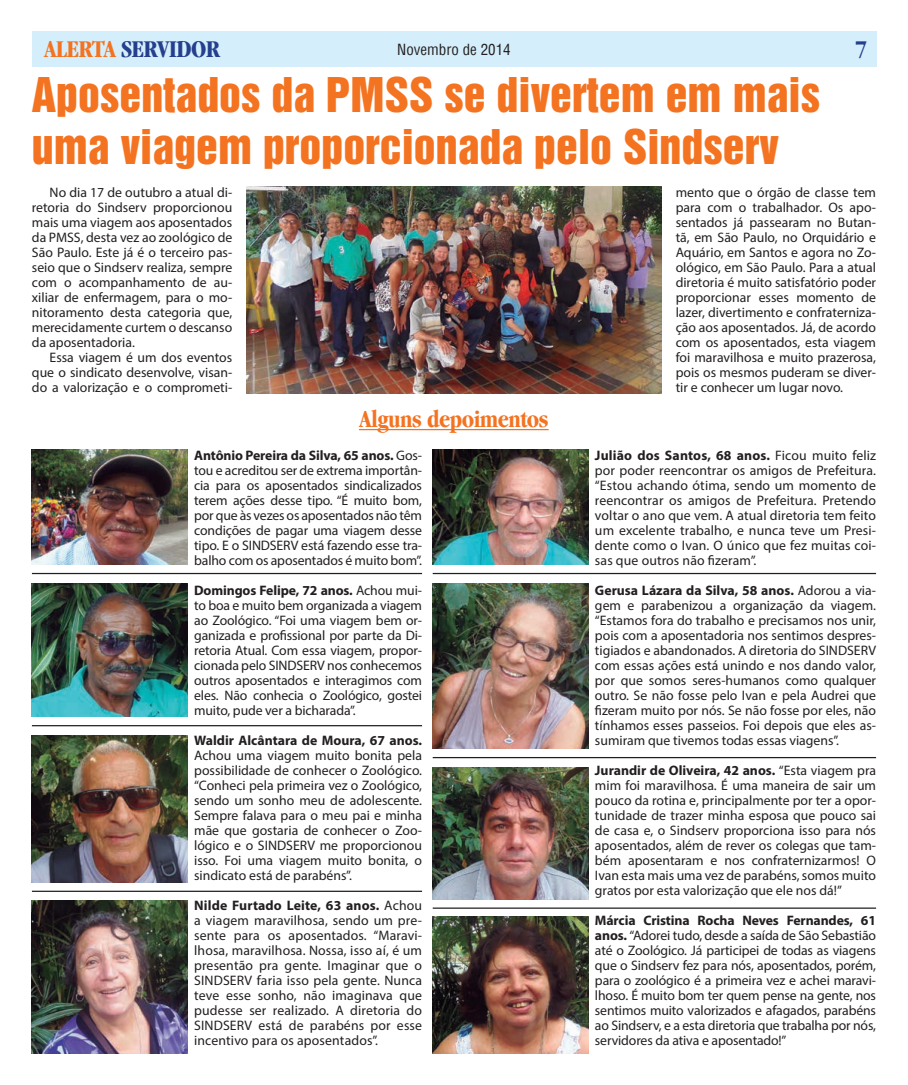
<style>
.page{position:relative;width:908px;height:1085px;background:#fff}
.page>*{position:absolute;margin:0;border:0;box-sizing:border-box;transform-origin:0 0}
.TÍTULO{font:43.75px/52.5px "Helvetica Inserat";color:#f47321}
.CHAPÉU{font:700 condensed 25px "Garamond LT";letter-spacing:-.02em;color:#f47321}
.Linha_do_LOGOTIPO{font:700 condensed 25px "Garamond LT";letter-spacing:-.02em;color:#253f8e}
.t1{font:condensed 15px "Helvetica";color:#231f20}
.textos{font:13.75px/15px "Myriad Pro";color:#231f20;text-align:justify}
.s1{color:#f47321}
.s2{font-weight:700}
</style>
<div class="page">
<div style="left:32px;top:31px;width:843px;height:35px;background:#d4effb"></div>
<img style="left:246px;top:187px;width:415px;height:207px">
<hr style="left:359px;top:429px;width:189px;height:1px;background:#f47321">
<img style="left:32px;top:449px;width:156px;height:115px">
<img style="left:432px;top:449px;width:156px;height:115px">
<img style="left:32px;top:583px;width:156px;height:133px">
<img style="left:432px;top:583px;width:156px;height:165px">
<img style="left:32px;top:735px;width:156px;height:146px">
<img style="left:432px;top:767px;width:156px;height:132px">
<img style="left:32px;top:900px;width:156px;height:152px">
<img style="left:432px;top:916px;width:156px;height:136px">
<hr style="left:32px;top:573px;width:390px;height:1px;background:#231f20">
<hr style="left:432px;top:573px;width:443px;height:1px;background:#231f20">
<hr style="left:432px;top:756px;width:443px;height:2px;background:#231f20">
<hr style="left:432px;top:907px;width:443px;height:1px;background:#231f20">
<hr style="left:32px;top:725px;width:390px;height:1px;background:#231f20">
<hr style="left:32px;top:890px;width:390px;height:1px;background:#231f20">
<h2 class="Linha_do_LOGOTIPO" style="left:44px;top:35px;width:177px"><span class="s1">ALERTA</span> SERVIDOR</h2>
<p class="t1" style="left:397px;top:39px;width:115px">Novembro de 2014</p>
<p class="Linha_do_LOGOTIPO" style="left:854px;top:34px;width:14px">7</p>
<p class="TÍTULO" style="left:32px;top:69px;width:789px">Aposentados da PMSS se divertem em mais uma viagem proporcionada pelo Sindserv</p>
<p class="textos" style="left:32px;top:185px;width:202px;text-indent:18px">No dia 17 de outubro a atual di&shy;retoria do Sindserv proporcionou mais uma viagem aos aposentados da PMSS, desta vez ao zoológico de São Paulo. Este já é o terceiro pas&shy;seio que o Sindserv realiza, sempre com o acompanhamento de au&shy;xiliar de enfermagem, para o mo&shy;nitoramento desta categoria que, merecidamente curtem o descanso da aposentadoria.</p>
<p class="textos" style="left:32px;top:350px;width:202px;text-indent:18px">Essa viagem é um dos eventos que o sindicato desenvolve, visan&shy;do a valorização e o comprometi-</p>
<p class="textos" style="left:675px;top:185px;width:202px">mento que o órgão de classe tem para com o trabalhador. Os apo&shy;sentados já passearam no Butan&shy;tã, em São Paulo, no Orquidário e Aquário, em Santos e agora no Zo&shy;ológico, em São Paulo. Para a atual diretoria é muito satisfatório poder proporcionar esses momento de lazer, divertimento e confraterniza&shy;ção aos aposentados. Já, de acordo com os aposentados, esta viagem foi maravilhosa e muito prazerosa, pois os mesmos puderam se diver&shy;tir e conhecer um lugar novo.</p>
<p class="CHAPÉU" style="left:359px;top:405px;width:191px">Alguns depoimentos</p>
<p class="textos" style="left:194px;top:447px;width:229px"><span class="s2">Antônio Pereira da Silva, 65 anos.</span> Gos&shy;tou e acreditou ser de extrema importân&shy;cia para os aposentados sindicalizados terem ações desse tipo. “É muito bom, por que às vezes os aposentados não têm condições de pagar uma viagem desse tipo. E o SINDSERV está fazendo esse tra&shy;balho com os aposentados é muito bom”.</p>
<p class="textos" style="left:194px;top:582px;width:229px"><span class="s2">Domingos Felipe, 72 anos.</span> Achou mui&shy;to boa e muito bem organizada a viagem ao Zoológico. “Foi uma viagem bem or&shy;ganizada e profissional por parte da Di&shy;retoria Atual. Com essa viagem, propor&shy;cionada pelo SINDSERV nos conhecemos outros aposentados e interagimos com eles. Não conhecia o Zoológico, gostei muito, pude ver a bicharada”.</p>
<p class="textos" style="left:194px;top:732px;width:229px"><span class="s2">Waldir Alcântara de Moura, 67 anos.<br></span>Achou uma viagem muito bonita pela possibilidade de conhecer o Zoológico. “Conheci pela primeira vez o Zoológico, sendo um sonho meu de adolescente.<br>Sempre falava para o meu pai e minha mãe que gostaria de conhecer o Zoo&shy;lógico e o SINDSERV me proporcionou isso. Foi uma viagem muito bonita, o sindicato está de parabéns”.</p>
<p class="textos" style="left:194px;top:897px;width:229px"><span class="s2">Nilde Furtado Leite, 63 anos.</span> Achou a viagem maravilhosa, sendo um pre&shy;sente para os aposentados. “Maravi&shy;lhosa, maravilhosa. Nossa, isso aí, é um presentão pra gente. Imaginar que o SINDSERV faria isso pela gente. Nunca teve esse sonho, não imaginava que pudesse ser realizado. A diretoria do SINDSERV está de parabéns por esse incentivo para os aposentados”.</p>
<p class="textos" style="left:594px;top:447px;width:282px"><span class="s2">Julião dos Santos, 68 anos.</span> Ficou muito feliz por poder reencontrar os amigos de Prefeitura. “Estou achando ótima, sendo um momento de reencontrar os amigos de Prefeitura. Pretendo voltar o ano que vem. A atual diretoria tem feito um excelente trabalho, e nunca teve um Presi&shy;dente como o Ivan. O único que fez muitas coi&shy;sas que outros não fizeram”.</p>
<p class="textos" style="left:594px;top:582px;width:282px"><span class="s2">Gerusa Lázara da Silva, 58 anos.</span> Adorou a via&shy;gem e parabenizou a organização da viagem. “Estamos fora do trabalho e precisamos nos unir, pois com a aposentadoria nos sentimos despres&shy;tigiados e abandonados. A diretoria do SINDSERV com essas ações está unindo e nos dando valor, por que somos seres-humanos como qualquer outro. Se não fosse pelo Ivan e pela Audrei que fizeram muito por nós. Se não fosse por eles, não tínhamos esses passeios. Foi depois que eles as&shy;sumiram que tivemos todas essas viagens”.</p>
<p class="textos" style="left:594px;top:762px;width:282px"><span class="s2">Jurandir de Oliveira, 42 anos.</span> “Esta viagem pra mim foi maravilhosa. É uma maneira de sair um pouco da rotina e, principalmente por ter a opor&shy;tunidade de trazer minha esposa que pouco sai de casa e, o Sindserv proporciona isso para nós aposentados, além de rever os colegas que tam&shy;bém aposentaram e nos confraternizarmos! O Ivan esta mais uma vez de parabéns, somos muito gratos por esta valorização que ele nos dá!”</p>
<p class="textos" style="left:594px;top:912px;width:282px"><span class="s2">Márcia Cristina Rocha Neves Fernandes, 61 anos.</span> “Adorei tudo, desde a saída de São Sebastião até o Zoológico. Já participei de todas as viagens que o Sindserv fez para nós, aposentados, porém, para o zoológico é a primeira vez e achei maravi&shy;lhoso. É muito bom ter quem pense na gente, nos sentimos muito valorizados e afagados, parabéns ao Sindserv, e a esta diretoria que trabalha por nós, servidores da ativa e aposentado!”</p>
</div>
